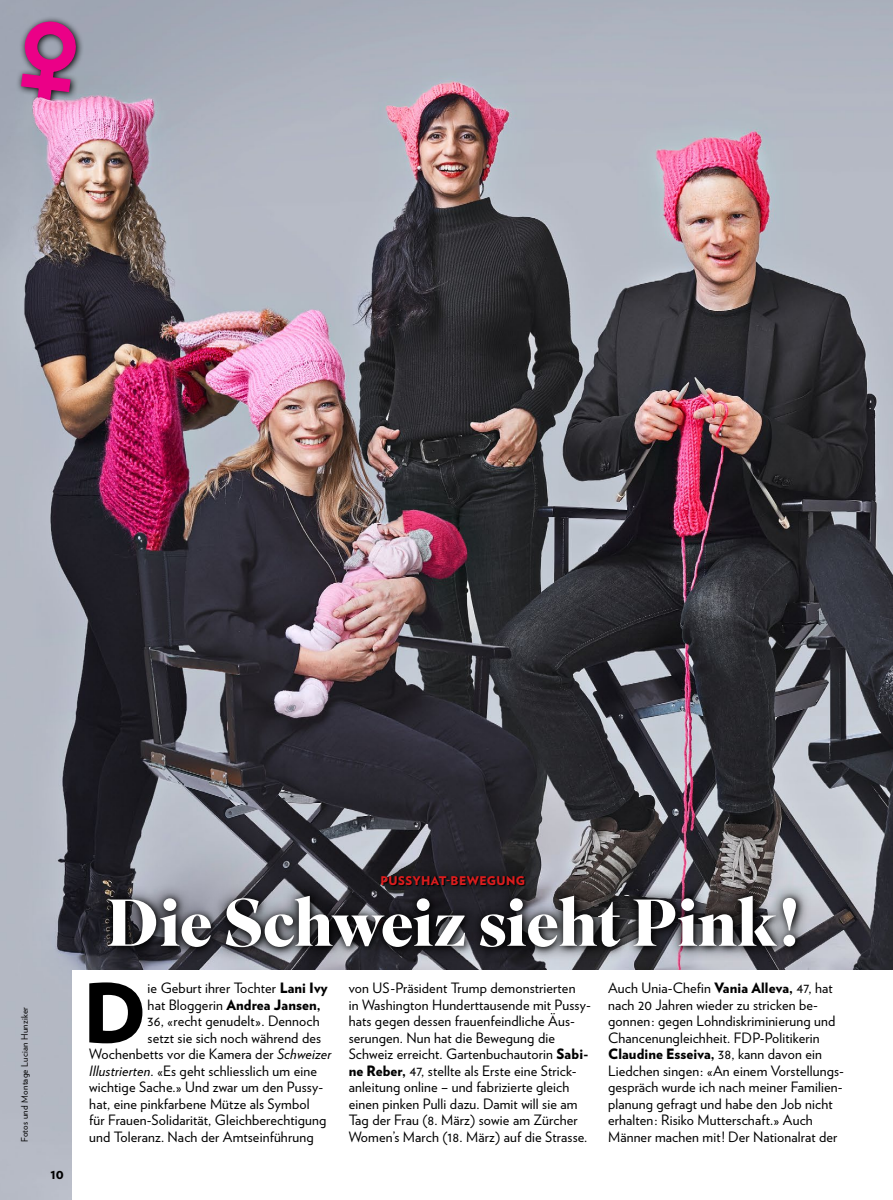
<style>
.page{position:relative;width:893px;height:1200px;background:#fff}
.page>*{position:absolute;margin:0;border:0;box-sizing:border-box;transform-origin:0 0}
.t1{font:900 81.75px "Verlag";color:#000}
.t2{font:700 66px "Superior Title";letter-spacing:-.01em;color:#fff}
.t3{font:14.25px/16.5px "Verlag";letter-spacing:.01em;color:#000}
.t4{font:900 14.25px "Verlag";letter-spacing:.01em;color:#000}
.t5{font:900 12px "Verlag";letter-spacing:.03em;color:#da1d1e}
.t6{font:900 10.95px "Verlag";color:#000}
.t7{font:9px "Verlag";letter-spacing:.025em;color:#000}
.s1{font-weight:900}
.s2{font-weight:400}
.s3{font-style:italic}
</style>
<div class="page">
<img style="left:0;top:0;width:893px;height:1199px">
<div style="left:72px;top:969px;width:821px;height:230px;background:#fff"></div>
<svg style="left:366px;top:860px;width:173px;height:21px;background:#252429"></svg>
<svg style="left:95px;top:881px;width:716px;height:81px;background:#414045"></svg>
<svg style="left:15px;top:14px;width:68px;height:98px;background:#ad5d95"></svg>
<img style="left:25px;top:76px;width:77px;height:56px">
<p class="t7" style="left:18px;top:1141px;width:136px;rotate:-90deg">Fotos und Montage Lucian Hunziker</p>
<p class="t6" style="left:50px;top:1165px;width:15px">10</p>
<p class="t5" style="left:380px;top:870px;width:146px">PUSSYHAT-BEWEGUNG</p>
<h2 class="t2" style="left:107px;top:881px;width:694px">Die Schweiz sieht Pink!</h2>
<h1 class="t1" style="left:83px;top:945px;width:65px">D</h1>
<p class="t3" style="left:148px;top:978px;width:182px">ie Geburt ihrer Tochter <span class="s1">Lani Ivy</span></p>
<p class="t4" style="left:148px;top:992px;width:174px"><span class="s2">hat Bloggerin</span> Andrea Jansen,</p>
<p class="t3" style="left:148px;top:1011px;width:174px">36, «recht genudelt». Dennoch</p>
<p class="t3" style="left:148px;top:1028px;width:175px">setzt sie sich noch während des</p>
<p class="t3" style="left:89px;top:1044px;width:244px">Wochenbetts vor die Kamera der <span class="s3">Schweizer</span></p>
<p class="t3" style="left:89px;top:1061px;width:229px"><span class="s3">Illustrierten</span>. «Es geht schliesslich um eine</p>
<p class="t3" style="left:89px;top:1077px;width:235px">wichtige Sache.» Und zwar um den Pussy-</p>
<p class="t3" style="left:89px;top:1094px;width:222px">hat, eine pinkfarbene Mütze als Symbol</p>
<p class="t3" style="left:89px;top:1110px;width:239px">für Frauen-Solidarität, Gleichberechtigung</p>
<p class="t3" style="left:89px;top:1127px;width:226px">und Toleranz. Nach der Amtseinführung</p>
<p class="t3" style="left:349px;top:978px;width:244px">von US-Präsident Trump demonstrierten<br>in Washington Hunderttausende mit Pussy&shy;hats gegen dessen frauenfeindliche Äus&shy;serungen. Nun hat die Bewegung die Schweiz erreicht. Gartenbuchautorin <span class="s1">Sabi&shy;ne Reber,</span> 47, stellte als Erste eine Strick&shy;anleitung online – und fabrizierte gleich einen pinken Pulli dazu. Damit will sie am Tag der Frau (8. März) sowie am Zürcher Women’s March (18. März) auf die Strasse.</p>
<p class="t3" style="left:608px;top:978px;width:237px">Auch Unia-Chefin <span class="s1">Vania Alleva,</span> 47, hat nach 20 Jahren wieder zu stricken be&shy;gonnen: gegen Lohndiskriminierung und Chancenungleichheit. FDP-Politikerin <span class="s1">Claudine Esseiva,</span> 38, kann davon ein Liedchen singen: «An einem Vorstellungs&shy;gespräch wurde ich nach meiner Familien&shy;planung gefragt und habe den Job nicht erhalten: Risiko Mutterschaft.» Auch Männer machen mit! Der Nationalrat der</p>
</div>
